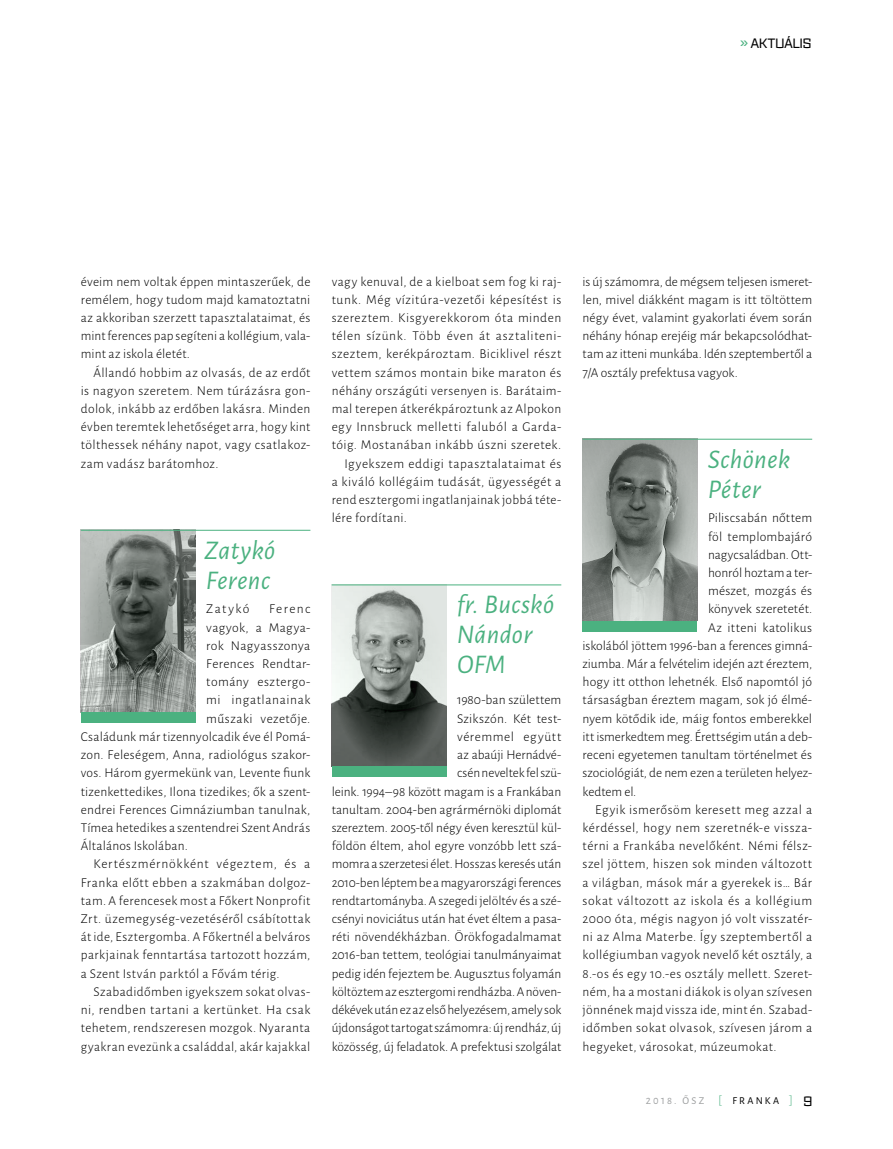
<style>
.page{position:relative;width:893px;height:1149px;background:#fff}
.page>*{position:absolute;margin:0;border:0;box-sizing:border-box;transform-origin:0 0}
.t1{font:italic 27px/30px "Alegreya Sans";letter-spacing:.015em;color:#4bb180}
.t2{font:300 13.5px/18.1px "Alegreya Sans";letter-spacing:.025em;color:#000;text-align:justify}
.t3{font:300 13.5px/18.1px "Alegreya Sans";color:#000;text-align:right}
.t4{font:300 13.5px "Alegreya Sans";letter-spacing:.005em;color:#000}
.t5{font:300 13.5px "Alegreya Sans";letter-spacing:.045em;color:#000}
.t6{font:300 13.5px "Alegreya Sans";letter-spacing:.06em;color:#000}
.t7{font:13.5px "Ironstrike";color:#000}
.t8{font:300 13.5px "Alegreya Sans";letter-spacing:-.005em;color:#000}
.t9{font:10.5px "Alegreya Sans";letter-spacing:.215em;color:#000}
.t10{font:10.5px "Alegreya Sans";color:#9c9e9f}
.s1{color:#4bb180}
.s2{font-weight:300;font-size:13.5px;color:#4bb180}
.s3{font-family:"Ironstrike";font-size:13.5px}
</style>
<div class="page">
<img style="left:332px;top:585px;width:114px;height:181px">
<img style="left:81px;top:530px;width:115px;height:181px">
<img style="left:583px;top:439px;width:114px;height:181px">
<div style="left:332px;top:766px;width:114px;height:11px;background:#4bb180"></div>
<div style="left:81px;top:711px;width:115px;height:11px;background:#4bb180"></div>
<div style="left:583px;top:620px;width:114px;height:11px;background:#4bb180"></div>
<hr style="left:81px;top:529px;width:229px;height:1px;background:#4bb180">
<hr style="left:332px;top:584px;width:229px;height:1px;background:#4bb180">
<hr style="left:583px;top:438px;width:229px;height:1px;background:#4bb180">
<p class="t7" style="left:740px;top:35px;width:73px"><span class="s1">»</span> AKTUÁLIS</p>
<p class="t2" style="left:81px;top:271px;width:231px">éveim nem voltak éppen mintaszerűek, de remélem, hogy tudom majd kamatoztatni az akkoriban szerzett tapasztalataimat, és mint ferences pap segíteni a kollégium, vala&shy;mint az iskola életét.</p>
<p class="t2" style="left:81px;top:362px;width:231px;text-indent:13px">Állandó hobbim az olvasás, de az erdőt is nagyon szeretem. Nem túrázásra gon&shy;dolok, inkább az erdőben lakásra. Minden évben teremtek lehetőséget arra, hogy kint tölthessek néhány napot, vagy csatlakoz&shy;zam vadász barátomhoz.</p>
<h1 class="t1" style="left:205px;top:533px;width:72px">Zatykó<br>Ferenc</h1>
<p class="t2" style="left:206px;top:599px;width:45px">Zatykó</p>
<p class="t2" style="left:269px;top:599px;width:43px">Ferenc</p>
<p class="t2" style="left:206px;top:617px;width:106px">vagyok, a Magya-</p>
<p class="t2" style="left:206px;top:635px;width:106px">rok Nagyasszonya</p>
<p class="t2" style="left:206px;top:654px;width:106px">Ferences Rendtar-</p>
<p class="t2" style="left:206px;top:672px;width:106px">tomány esztergo-</p>
<p class="t2" style="left:206px;top:690px;width:106px">mi ingatlanainak</p>
<p class="t2" style="left:206px;top:708px;width:106px">műszaki vezetője.</p>
<p class="t2" style="left:81px;top:726px;width:231px">Családunk már tizennyolcadik éve él Pomá-</p>
<p class="t2" style="left:81px;top:745px;width:231px">zon. Feleségem, Anna, radiológus szakor-</p>
<p class="t2" style="left:81px;top:763px;width:231px">vos. Három gyermekünk van, Levente fiunk</p>
<p class="t2" style="left:81px;top:781px;width:231px">tizenkettedikes, Ilona tizedikes; ők a szent-</p>
<p class="t2" style="left:81px;top:799px;width:231px">endrei Ferences Gimnáziumban tanulnak,</p>
<p class="t2" style="left:81px;top:817px;width:231px">Tímea hetedikes a szentendrei Szent András</p>
<p class="t2" style="left:81px;top:836px;width:109px">Általános Iskolában.</p>
<p class="t6" style="left:94px;top:855px;width:218px">Kertészmérnökként végeztem, és a</p>
<p class="t2" style="left:81px;top:872px;width:231px">Franka előtt ebben a szakmában dolgoz-</p>
<p class="t2" style="left:81px;top:890px;width:231px">tam. A ferencesek most a Főkert Nonprofit</p>
<p class="t2" style="left:81px;top:908px;width:231px">Zrt. üzemegység-vezetéséről csábítottak</p>
<p class="t2" style="left:81px;top:927px;width:231px">át ide, Esztergomba. A Főkertnél a belváros</p>
<p class="t2" style="left:81px;top:945px;width:231px">parkjainak fenntartása tartozott hozzám,</p>
<p class="t2" style="left:81px;top:963px;width:200px">a Szent István parktól a Fővám térig.</p>
<p class="t2" style="left:94px;top:981px;width:218px">Szabadidőmben igyekszem sokat olvas-</p>
<p class="t2" style="left:81px;top:999px;width:231px">ni, rendben tartani a kertünket. Ha csak</p>
<p class="t2" style="left:81px;top:1018px;width:231px">tehetem, rendszeresen mozgok. Nyaranta</p>
<p class="t2" style="left:81px;top:1036px;width:231px">gyakran evezünk a családdal, akár kajakkal</p>
<p class="t2" style="left:332px;top:271px;width:231px">vagy kenuval, de a kielboat sem fog ki raj-</p>
<p class="t2" style="left:332px;top:290px;width:231px">tunk. Még vízitúra-vezetői képesítést is</p>
<p class="t2" style="left:332px;top:308px;width:231px">szereztem. Kisgyerekkorom óta minden</p>
<p class="t5" style="left:332px;top:327px;width:231px">télen sízünk. Több éven át asztaliteni-</p>
<p class="t2" style="left:332px;top:344px;width:231px">szeztem, kerékpároztam. Biciklivel részt</p>
<p class="t2" style="left:332px;top:362px;width:231px">vettem számos montain bike maraton és</p>
<p class="t2" style="left:332px;top:381px;width:231px">néhány országúti versenyen is. Barátaim-</p>
<p class="t2" style="left:332px;top:399px;width:231px">mal terepen átkerékpároztunk az Alpokon</p>
<p class="t2" style="left:332px;top:417px;width:231px">egy Innsbruck melletti faluból a Garda-</p>
<p class="t2" style="left:332px;top:435px;width:231px">tóig. Mostanában inkább úszni szeretek.</p>
<p class="t2" style="left:344px;top:453px;width:218px">Igyekszem eddigi tapasztalataimat és</p>
<p class="t2" style="left:332px;top:472px;width:231px">a kiváló kollégáim tudását, ügyességét a</p>
<p class="t2" style="left:332px;top:490px;width:231px">rend esztergomi ingatlanjainak jobbá téte-</p>
<p class="t2" style="left:332px;top:508px;width:77px">lére fordítani.</p>
<h1 class="t1" style="left:457px;top:588px;width:99px">fr. Bucskó<br>Nándor<br>OFM</h1>
<p class="t3" style="left:332px;top:690px;width:231px">1980-ban születtem<br>Szikszón. Két test-<br>véremmel együtt<br>az abaúji Hernádvé-<br>csén neveltek fel szü-<br>leink. 1994–98 között magam is a Frankában tanultam. 2004-ben agrármérnöki diplomát szereztem. 2005-től négy éven keresztül kül&shy;földön éltem, ahol egyre vonzóbb lett szá&shy;momra a szerzetesi élet. Hosszas keresés után 2010-ben léptem be a magyarországi ferences rendtartományba. A szegedi jelöltév és a szé&shy;csényi noviciátus után hat évet éltem a pasa&shy;réti növendékházban. Örökfogadalmamat 2016-ban tettem, teológiai tanulmányaimat pedig idén fejeztem be. Augusztus folyamán költöztem az esztergomi rendházba. A növen&shy;dékévek után ez az első helyezésem, amely sok újdonságot tartogat számomra: új rendház, új közösség, új feladatok. A prefektusi szolgálat</p>
<p class="t2" style="left:583px;top:271px;width:231px">is új számomra, de mégsem teljesen ismeret&shy;len, mivel diákként magam is itt töltöttem négy évet, valamint gyakorlati évem során néhány hónap erejéig már bekapcsolódhat&shy;tam az itteni munkába. Idén szeptembertől a 7/A osztály prefektusa vagyok.</p>
<h1 class="t1" style="left:708px;top:442px;width:84px">Schönek<br>Péter</h1>
<p class="t2" style="left:708px;top:508px;width:106px">Piliscsabán nőttem</p>
<p class="t2" style="left:708px;top:526px;width:106px">föl templombajáró</p>
<p class="t3" style="left:708px;top:544px;width:106px">nagycsaládban. Ott-</p>
<p class="t3" style="left:708px;top:563px;width:106px">honról hoztam a ter-</p>
<p class="t2" style="left:708px;top:581px;width:106px">mészet, mozgás és</p>
<p class="t2" style="left:708px;top:599px;width:106px">könyvek szeretetét.</p>
<p class="t2" style="left:708px;top:617px;width:106px">Az itteni katolikus</p>
<p class="t3" style="left:583px;top:635px;width:231px">iskolából jöttem 1996-ban a ferences gimná-</p>
<p class="t3" style="left:583px;top:654px;width:231px">ziumba. Már a felvételim idején azt éreztem,</p>
<p class="t4" style="left:583px;top:673px;width:231px">hogy itt otthon lehetnék. Első napomtól jó</p>
<p class="t2" style="left:583px;top:690px;width:231px">társaságban éreztem magam, sok jó élmé-</p>
<p class="t4" style="left:583px;top:709px;width:231px">nyem kötődik ide, máig fontos emberekkel</p>
<p class="t3" style="left:583px;top:726px;width:231px">itt ismerkedtem meg. Érettségim után a deb-</p>
<p class="t4" style="left:583px;top:745px;width:231px">receni egyetemen tanultam történelmet és</p>
<p class="t3" style="left:583px;top:763px;width:231px">szociológiát, de nem ezen a területen helyez-</p>
<p class="t8" style="left:583px;top:782px;width:55px">kedtem el.</p>
<p class="t2" style="left:595px;top:799px;width:218px">Egyik ismerősöm keresett meg azzal a</p>
<p class="t2" style="left:583px;top:817px;width:231px">kérdéssel, hogy nem szeretnék-e vissza-</p>
<p class="t2" style="left:583px;top:836px;width:231px">térni a Frankába nevelőként. Némi féls -</p>
<p class="t2" style="left:583px;top:854px;width:231px">szel jöttem, hiszen sok minden változott</p>
<p class="t2" style="left:583px;top:872px;width:231px">a világban, mások már a gyerekek is… Bár</p>
<p class="t2" style="left:583px;top:890px;width:231px">sokat változott az iskola és a kollégium</p>
<p class="t2" style="left:583px;top:908px;width:231px">2000 óta, mégis nagyon jó volt visszatér-</p>
<p class="t2" style="left:583px;top:927px;width:231px">ni az Alma Materbe. Így szeptembertől a</p>
<p class="t2" style="left:583px;top:945px;width:231px">kollégiumban vagyok nevelő két osztály, a</p>
<p class="t2" style="left:583px;top:963px;width:231px">8.-os és egy 10.-es osztály mellett. Szeret-</p>
<p class="t2" style="left:583px;top:981px;width:231px">ném, ha a mostani diákok is olyan szívesen</p>
<p class="t2" style="left:583px;top:999px;width:231px">jönnének majd vissza ide, mint én. Szabad-</p>
<p class="t2" style="left:583px;top:1018px;width:231px">időmben sokat olvasok, szívesen járom a</p>
<p class="t2" style="left:583px;top:1036px;width:195px">hegyeket, városokat, múzeumokat.</p>
<p class="t10" style="left:646px;top:1093px;width:53px">2018. ősz</p>
<p class="t9" style="left:718px;top:1093px;width:95px"><span class="s2">[</span> FRANKA <span class="s2">]</span> <span class="s3">9</span></p>
</div>
